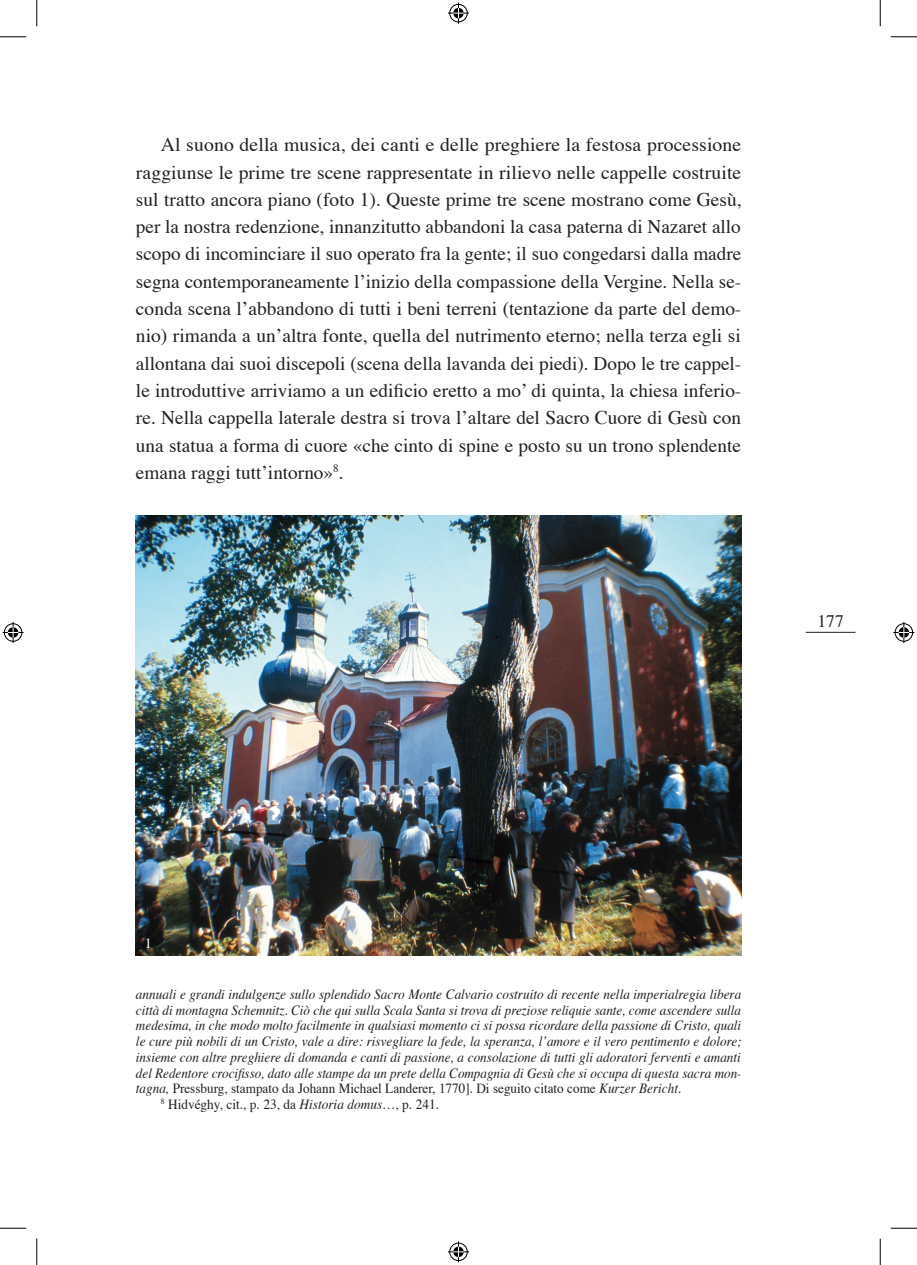
<style>
.page{position:relative;width:917px;height:1265px;background:#fff}
.page>*{position:absolute;margin:0;border:0;box-sizing:border-box;transform-origin:0 0}
.t1{font:19.25px/27.3px "Times CE";color:#231f20;text-align:justify}
.t2{font:17.5px "Times CE";color:#231f20}
.t3{font:italic 14px "Times CE";color:#231f20;scale:.94 1}
.t4{font:14px "Times CE";color:#231f20;scale:.94 1}
.t5{font:14px "Times CE";color:#231f20;scale:.95 1}
.t6{font:14px "Times CE";color:#fff}
.s1{font-style:italic}
</style>
<div class="page">
<hr style="left:806px;top:632px;width:49px;height:1px;background:#231f20">
<img style="left:136px;top:515px;width:605px;height:439px">
<svg style="left:0;top:36px;width:26px;height:1px"></svg>
<svg style="left:891px;top:36px;width:26px;height:1px"></svg>
<svg style="left:0;top:1227px;width:26px;height:1px"></svg>
<svg style="left:891px;top:1227px;width:26px;height:1px"></svg>
<svg style="left:36px;top:0;width:1px;height:26px"></svg>
<svg style="left:36px;top:1238px;width:1px;height:26px"></svg>
<svg style="left:880px;top:0;width:1px;height:26px"></svg>
<svg style="left:880px;top:1238px;width:1px;height:26px"></svg>
<svg style="left:448px;top:3px;width:21px;height:21px"></svg>
<svg style="left:448px;top:1241px;width:21px;height:20px"></svg>
<svg style="left:3px;top:622px;width:21px;height:21px"></svg>
<svg style="left:893px;top:622px;width:21px;height:21px"></svg>
<p class="t1" style="left:136px;top:132px;width:607px;text-indent:25px">Al suono della musica, dei canti e delle preghiere la festosa processione raggiunse le prime tre scene rappresentate in rilievo nelle cappelle costruite sul tratto ancora piano (foto 1). Queste prime tre scene mostrano come Gesù, per la nostra redenzione, innanzitutto abbandoni la casa paterna di Nazaret allo scopo di incominciare il suo operato fra la gente; il suo congedarsi dalla madre segna contemporaneamente l’inizio della compassione della Vergine. Nella se&shy;conda scena l’abbandono di tutti i beni terreni (tentazione da parte del demo&shy;nio) rimanda a un’altra fonte, quella del nutrimento eterno; nella terza egli si allontana dai suoi discepoli (scena della lavanda dei piedi). Dopo le tre cappel&shy;le introduttive arriviamo a un edificio eretto a mo’ di quinta, la chiesa inferio&shy;re. Nella cappella laterale destra si trova l’altare del Sacro Cuore di Gesù con una statua a forma di cuore «che cinto di spine e posto su un trono splendente emana raggi tutt’intorno»<sup>8</sup>.</p>
<p class="t2" style="left:817px;top:610px;width:28px">177</p>
<p class="t6" style="left:145px;top:933px;width:8px">1</p>
<p class="t3" style="left:136px;top:985px;width:645px">annuali e grandi indulgenze sullo splendido Sacro Monte Calvario costruito di recente nella imperialregia libera</p>
<p class="t3" style="left:136px;top:1000px;width:645px">città di montagna Schemnitz. Ciò che qui sulla Scala Santa si trova di preziose reliquie sante, come ascendere sulla</p>
<p class="t3" style="left:136px;top:1016px;width:645px">medesima, in che modo molto facilmente in qualsiasi momento ci si possa ricordare della passione di Cristo, quali</p>
<p class="t3" style="left:136px;top:1032px;width:646px">le cure più nobili di un Cristo, vale a dire: risvegliare la fede, la speranza, l’amore e il vero pentimento e dolore;</p>
<p class="t3" style="left:136px;top:1048px;width:645px">insieme con altre preghiere di domanda e canti di passione, a consolazione di tutti gli adoratori ferventi e amanti</p>
<p class="t3" style="left:136px;top:1063px;width:645px">del Redentore crocifisso, dato alle stampe da un prete della Compagnia di Gesù che si occupa di questa sacra mon-</p>
<p class="t4" style="left:136px;top:1079px;width:582px"><span class="s1">tagna,</span> Pressburg, stampato da Johann Michael Landerer, 1770]. Di seguito citato come <span class="s1">Kurzer Bericht</span>.</p>
<p class="t5" style="left:161px;top:1095px;width:294px"><sup>8</sup> Hidvéghy, cit., p. 23, da <span class="s1">Historia domus</span>…, p. 241.</p>
</div>
